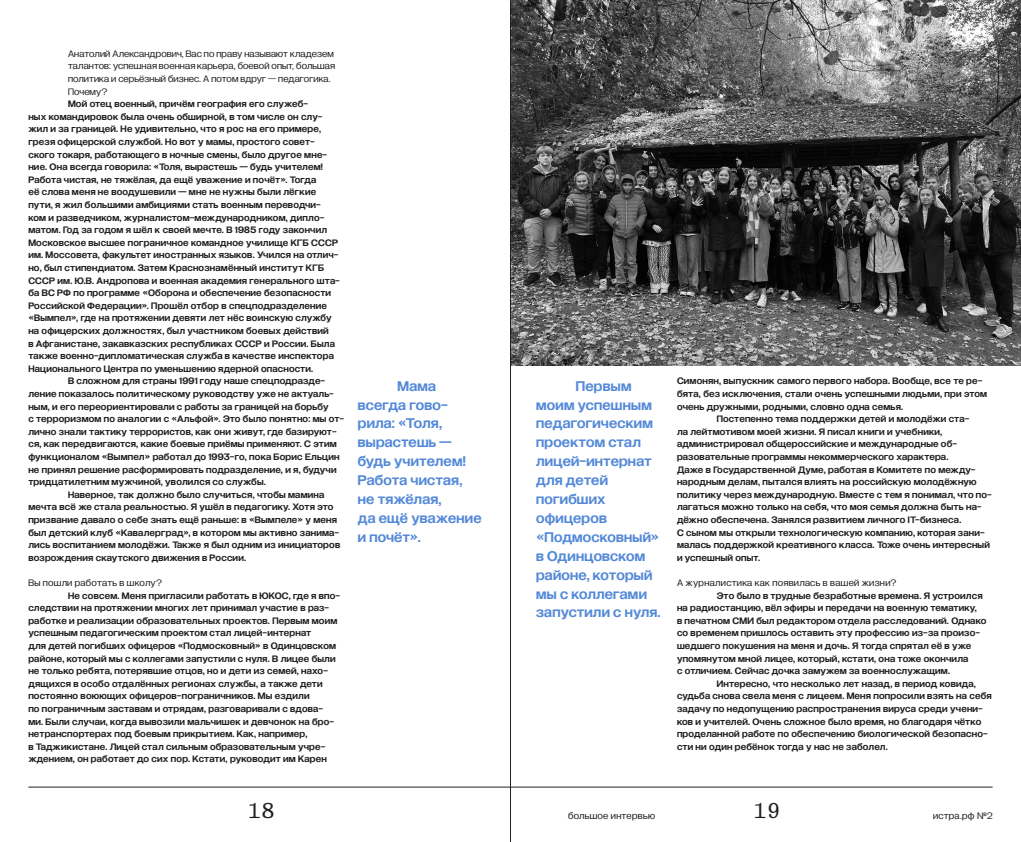
<style>
.page{position:relative;width:1021px;height:842px;background:#fff}
.page>*{position:absolute;margin:0;border:0;box-sizing:border-box;transform-origin:0 0}
.t1{font:22px "Tekst M Roman";color:#231f20}
.quote{font:700 15px/18.9px "Gramatika";letter-spacing:.015em;color:#5489d8}
.ответ{font:700 10px/12.6px "Gramatika";letter-spacing:.02em;color:#231f20}
.вопрос{font:10px/12.6px "Gramatika";letter-spacing:.01em;color:#231f20}
.вопрос-2{font:10px "Gramatika";letter-spacing:.03em;color:#231f20}
</style>
<div class="page">
<img style="left:511px;top:0;width:509px;height:366px">
<hr style="left:28px;top:787px;width:964px;height:1px;background:#231f20">
<hr style="left:510px;top:0;width:1px;height:842px;background:#231f20">
<p class="вопрос" style="left:68px;top:47px;width:269px">Анатолий Александрович, Вас по праву называют кладезем талантов: успешная военная карьера, боевой опыт, большая политика и серьёзный бизнес. А потом вдруг — педагогика.<br>Почему?</p>
<p class="ответ" style="left:28px;top:98px;width:313px;text-indent:40px">Мой отец военный, причём география его служеб-<br>ных командировок была очень обширной, в том числе он слу&shy;жил и за границей. Не удивительно, что я рос на его примере, грезя офицерской службой. Но вот у мамы, простого совет&shy;ского токаря, работающего в ночные смены, было другое мне&shy;ние. Она всегда говорила: «Толя, вырастешь — будь учителем!<br>Работа чистая, не тяжёлая, да ещё уважение и почёт». Тогда<br>её слова меня не воодушевили — мне не нужны были лёгкие пути, я жил большими амбициями стать военным переводчи&shy;ком и разведчиком, журналистом-международником, дипло&shy;матом. Год за годом я шёл к своей мечте. В 1985 году закончил Московское высшее пограничное командное училище КГБ СССР им. Моссовета, факультет иностранных языков. Учился на отлич&shy;но, был стипендиатом. Затем Краснознамённый институт КГБ СССР им. Ю.В. Андропова и военная академия генерального шта&shy;ба ВС РФ по программе «Оборона и обеспечение безопасности Российской Федерации». Прошёл отбор в спецподразделение «Вымпел», где на протяжении девяти лет нёс воинскую службу на офицерских должностях, был участником боевых действий<br>в Афганистане, закавказских республиках СССР и России. Была также военно-дипломатическая служба в качестве инспектора Национального Центра по уменьшению ядерной опасности.</p>
<p class="ответ" style="left:28px;top:375px;width:317px;text-indent:40px">В сложном для страны 1991 году наше спецподразде&shy;ление показалось политическому руководству уже не актуаль&shy;ным, и его переориентировали с работы за границей на борьбу<br>с терроризмом по аналогии с «Альфой». Это было понятно: мы от&shy;лично знали тактику террористов, как они живут, где базируют&shy;ся, как передвигаются, какие боевые приёмы применяют. С этим функционалом «Вымпел» работал до 1993-го, пока Борис Ельцин не принял решение расформировать подразделение, и я, будучи тридцатилетним мужчиной, уволился со службы.</p>
<p class="ответ" style="left:28px;top:488px;width:313px;text-indent:40px">Наверное, так должно было случиться, чтобы мамина мечта всё же стала реальностью. Я ушёл в педагогику. Хотя это призвание давало о себе знать ещё раньше: в «Вымпеле» у меня был детский клуб «Кавалерград», в котором мы активно занима&shy;лись воспитанием молодёжи. Также я был одним из инициаторов возрождения скаутского движения в России.</p>
<p class="вопрос" style="left:28px;top:576px;width:135px">Вы пошли работать в школу?</p>
<p class="ответ" style="left:28px;top:589px;width:313px;text-indent:40px">Не совсем. Меня пригласили работать в ЮКОС, где я впо&shy;следствии на протяжении многих лет принимал участие в раз&shy;работке и реализации образовательных проектов. Первым моим успешным педагогическим проектом стал лицей-интернат<br>для детей погибших офицеров «Подмосковный» в Одинцовском районе, который мы с коллегами запустили с нуля. В лицее были не только ребята, потерявшие отцов, но и дети из семей, нахо&shy;дящихся в особо отдалённых регионах службы, а также дети постоянно воюющих офицеров-пограничников. Мы ездили<br>по пограничным заставам и отрядам, разговаривали с вдова&shy;ми. Были случаи, когда вывозили мальчишек и девчонок на бро&shy;нетранспортерах под боевым прикрытием. Как, например,<br>в Таджикистане. Лицей стал сильным образовательным учре&shy;ждением, он работает до сих пор. Кстати, руководит им Карен</p>
<p class="quote" style="left:358px;top:376px;width:125px;text-indent:40px">Мама всегда гово&shy;рила: «Толя, вырастешь — будь учителем!<br>Работа чистая, не тяжёлая,<br>да ещё уважение и почёт».</p>
<p class="quote" style="left:536px;top:376px;width:126px;text-indent:40px">Первым моим успешным педагогическим проектом стал лицей-интернат для детей погибших офицеров «Подмосковный» в Одинцовском районе, который мы с коллегами запустили с нуля.</p>
<p class="ответ" style="left:677px;top:375px;width:312px">Симонян, выпускник самого первого набора. Вообще, все те ре&shy;бята, без исключения, стали очень успешными людьми, при этом очень дружными, родными, словно одна семья.</p>
<p class="ответ" style="left:677px;top:413px;width:316px;text-indent:40px">Постепенно тема поддержки детей и молодёжи ста-<br>ла лейтмотивом моей жизни. Я писал книги и учебники, администрировал общероссийские и международные об&shy;разовательные программы некоммерческого характера.<br>Даже в Государственной Думе, работая в Комитете по между&shy;народным делам, пытался влиять на российскую молодёжную политику через международную. Вместе с тем я понимал, что по&shy;лагаться можно только на себя, что моя семья должна быть на&shy;дёжно обеспечена. Занялся развитием личного IT-бизнеса.<br>С сыном мы открыли технологическую компанию, которая зани&shy;малась поддержкой креативного класса. Тоже очень интересный и успешный опыт.</p>
<p class="вопрос-2" style="left:677px;top:577px;width:221px">А журналистика как появилась в вашей жизни?</p>
<p class="ответ" style="left:677px;top:589px;width:311px;text-indent:40px">Это было в трудные безработные времена. Я устроился на радиостанцию, вёл эфиры и передачи на военную тематику,<br>в печатном СМИ был редактором отдела расследований. Однако со временем пришлось оставить эту профессию из-за произо&shy;шедшего покушения на меня и дочь. Я тогда спрятал её в уже упомянутом мной лицее, который, кстати, она тоже окончила<br>с отличием. Сейчас дочка замужем за военнослужащим.</p>
<p class="ответ" style="left:677px;top:677px;width:316px;text-indent:40px">Интересно, что несколько лет назад, в период ковида, судьба снова свела меня с лицеем. Меня попросили взять на себя задачу по недопущению распространения вируса среди учени&shy;ков и учителей. Очень сложное было время, но благодаря чётко проделанной работе по обеспечению биологической безопасно&shy;сти ни один ребёнок тогда у нас не заболел.</p>
<h1 class="t1" style="left:248px;top:796px;width:28px">18</h1>
<h1 class="t1" style="left:754px;top:796px;width:28px">19</h1>
<p class="вопрос" style="left:568px;top:809px;width:89px">большое интервью</p>
<p class="вопрос" style="left:933px;top:809px;width:61px">истра.рф №2</p>
</div>
